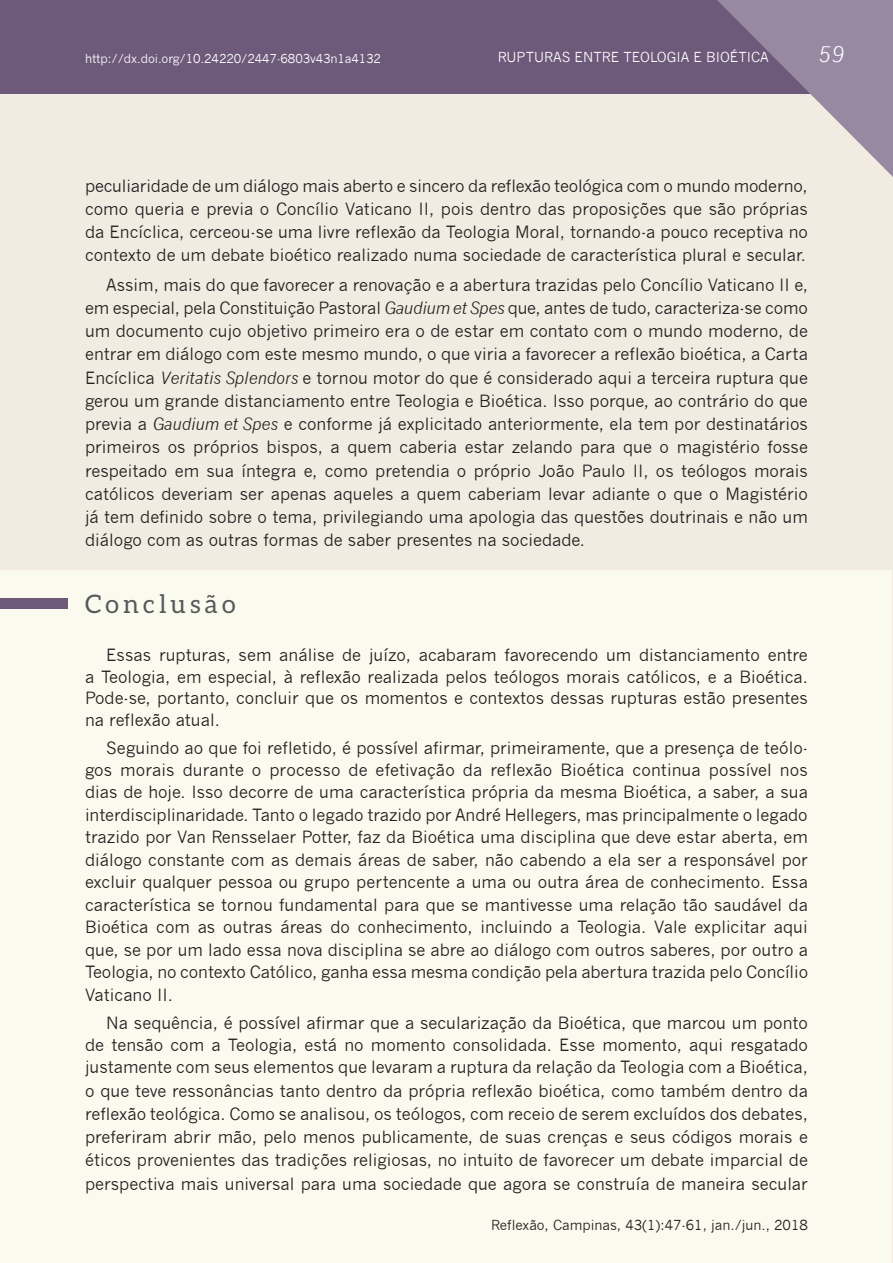
<style>
.page{position:relative;width:893px;height:1263px;background:#fff}
.page>*{position:absolute;margin:0;border:0;box-sizing:border-box;transform-origin:0 0}
.t1{font:25.5px "Aleo";color:#57585a}
.t2{font:italic 21px "News Gothic";color:#fff}
.t3{font:16.5px/23.2px "News Gothic";color:#231f20;text-align:justify}
.t4{font:13.5px "News Gothic";color:#231f20}
.t5{font:13.5px "News Gothic";color:#fff}
.t6{font:12px "News Gothic";letter-spacing:-.01em;color:#fff}
.s1{font-style:italic}
</style>
<div class="page">
<img style="left:0;top:93px;width:3px;height:1170px">
<div style="left:3px;top:93px;width:890px;height:1170px;background:#f1ebe1"></div>
<div style="left:0;top:0;width:893px;height:93px;background:#6d597a"></div>
<svg style="left:717px;top:0;width:176px;height:177px;background:#b1a5b3"></svg>
<div style="left:1px;top:570px;width:891px;height:693px;background:#fbfaee"></div>
<div style="left:0;top:598px;width:67px;height:11px;background:#6d597a"></div>
<p class="t6" style="left:85px;top:51px;width:298px">http://dx.doi.org/10.24220/2447-6803v43n1a4132</p>
<p class="t5" style="left:498px;top:49px;width:272px">RUPTURAS ENTRE TEOLOGIA E BIOÉTICA</p>
<p class="t2" style="left:819px;top:42px;width:28px">59</p>
<p class="t3" style="left:85px;top:174px;width:724px">peculiaridade de um diálogo mais aberto e sincero da reflexão teológica com o mundo moderno, como queria e previa o Concílio Vaticano II, pois dentro das proposições que são próprias da Encíclica, cerceou-se uma livre reflexão da Teologia Moral, tornando-a pouco receptiva no contexto de um debate bioético realizado numa sociedade de característica plural e secular.</p>
<p class="t3" style="left:85px;top:273px;width:724px;text-indent:21px">Assim, mais do que favorecer a renovação e a abertura trazidas pelo Concílio Vaticano II e, em especial, pela Constituição Pastoral <span class="s1">Gaudium et Spes</span> que, antes de tudo, caracteriza-se como um documento cujo objetivo primeiro era o de estar em contato com o mundo moderno, de entrar em diálogo com este mesmo mundo, o que viria a favorecer a reflexão bioética, a Carta Encíclica <span class="s1">Veritatis Splendors</span> e tornou motor do que é considerado aqui a terceira ruptura que gerou um grande distanciamento entre Teologia e Bioética. Isso porque, ao contrário do que previa a <span class="s1">Gaudium et Spes</span> e conforme já explicitado anteriormente, ela tem por destinatários primeiros os próprios bispos, a quem caberia estar zelando para que o magistério fosse respeitado em sua íntegra e, como pretendia o próprio João Paulo II, os teólogos morais católicos deveriam ser apenas aqueles a quem caberiam levar adiante o que o Magistério já tem definido sobre o tema, privilegiando uma apologia das questões doutrinais e não um diálogo com as outras formas de saber presentes na sociedade.</p>
<h1 class="t1" style="left:85px;top:589px;width:152px">C o n c l u s ã o</h1>
<p class="t3" style="left:85px;top:644px;width:724px;line-height:21.8px;text-indent:21px">Essas rupturas, sem análise de juízo, acabaram favorecendo um distanciamento entre a Teologia, em especial, à reflexão realizada pelos teólogos morais católicos, e a Bioética.<br>Pode-se, portanto, concluir que os momentos e contextos dessas rupturas estão presentes na reflexão atual.</p>
<p class="t3" style="left:85px;top:737px;width:724px;line-height:22.5px;text-indent:21px">Seguindo ao que foi refletido, é possível afirmar, primeiramente, que a presença de teólo&shy;gos morais durante o processo de efetivação da reflexão Bioética continua possível nos dias de hoje. Isso decorre de uma característica própria da mesma Bioética, a saber, a sua interdisciplinaridade. Tanto o legado trazido por André Hellegers, mas principalmente o legado trazido por Van Rensselaer Potter, faz da Bioética uma disciplina que deve estar aberta, em diálogo constante com as demais áreas de saber, não cabendo a ela ser a responsável por excluir qualquer pessoa ou grupo pertencente a uma ou outra área de conhecimento. Essa característica se tornou fundamental para que se mantivesse uma relação tão saudável da Bioética com as outras áreas do conhecimento, incluindo a Teologia. Vale explicitar aqui que, se por um lado essa nova disciplina se abre ao diálogo com outros saberes, por outro a Teologia, no contexto Católico, ganha essa mesma condição pela abertura trazida pelo Concílio Vaticano II.</p>
<p class="t3" style="left:85px;top:1012px;width:724px;text-indent:21px">Na sequência, é possível afirmar que a secularização da Bioética, que marcou um ponto de tensão com a Teologia, está no momento consolidada. Esse momento, aqui resgatado justamente com seus elementos que levaram a ruptura da relação da Teologia com a Bioética, o que teve ressonâncias tanto dentro da própria reflexão bioética, como também dentro da reflexão teológica. Como se analisou, os teólogos, com receio de serem excluídos dos debates, preferiram abrir mão, pelo menos publicamente, de suas crenças e seus códigos morais e éticos provenientes das tradições religiosas, no intuito de favorecer um debate imparcial de perspectiva mais universal para uma sociedade que agora se construía de maneira secular</p>
<p class="t4" style="left:491px;top:1218px;width:318px">Reflexão, Campinas, 43(1):47-61, jan./jun., 2018</p>
</div>
